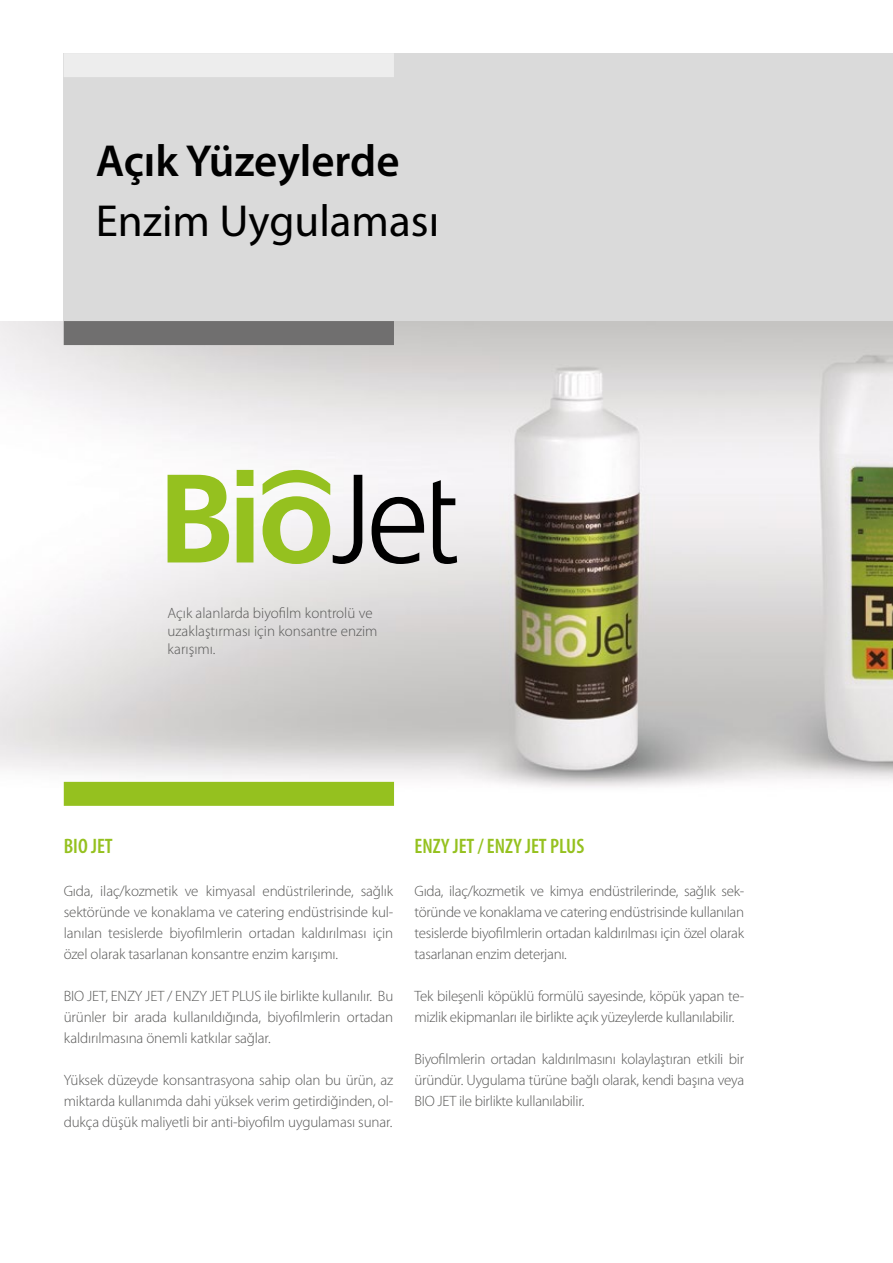
<style>
.page{position:relative;width:893px;height:1263px;background:#fff}
.page>*{position:absolute;margin:0;border:0;box-sizing:border-box;transform-origin:0 0}
.t1{font:45px "Myriad Pro";color:#000}
.t2{font:600 45px "Myriad Pro";color:#000}
.t3{font:600 condensed 21px "Myriad Pro";color:#95c11f}
.t4{font:300 15px/21px "Myriad Pro";letter-spacing:-.01em;color:#575756;text-align:justify}
</style>
<div class="page">
<img style="left:0;top:321px;width:893px;height:485px">
<svg style="left:168px;top:475px;width:61px;height:87px"></svg>
<svg style="left:237px;top:470px;width:16px;height:92px"></svg>
<svg style="left:263px;top:470px;width:99px;height:94px"></svg>
<svg style="left:372px;top:497px;width:52px;height:67px"></svg>
<svg style="left:433px;top:480px;width:24px;height:84px"></svg>
<div style="left:64px;top:782px;width:330px;height:24px;background:#95c11f"></div>
<div style="left:64px;top:53px;width:829px;height:268px;background:#dadada"></div>
<div style="left:64px;top:321px;width:330px;height:24px;background:#706f6f"></div>
<div style="left:64px;top:53px;width:330px;height:24px;background:#ededed"></div>
<h1 class="t2" style="left:96px;top:132px;width:305px">Açık Yüzeylerde</h1>
<h1 class="t1" style="left:96px;top:193px;width:345px">Enzim Uygulaması</h1>
<p class="t4" style="left:168px;top:604px;width:211px;line-height:18px;text-align:left">Açık alanlarda biyofilm kontrolü ve uzaklaştırması için konsantre enzim karışımı.</p>
<h2 class="t3" style="left:64px;top:835px;width:51px">BIO JET</h2>
<p class="t4" style="left:64px;top:880px;width:331px">Gıda, ilaç/kozmetik ve kimyasal endüstrilerinde, sağlık sektöründe ve konaklama ve catering endüstrisinde kul&shy;lanılan tesislerde biyofilmlerin ortadan kaldırılması için özel olarak tasarlanan konsantre enzim karışımı.</p>
<p class="t4" style="left:64px;top:985px;width:331px">BIO JET, ENZY JET / ENZY JET PLUS ile birlikte kullanılır. Bu ürünler bir arada kullanıldığında, biyofilmlerin ortadan kaldırılmasına önemli katkılar sağlar.</p>
<p class="t4" style="left:64px;top:1069px;width:331px">Yüksek düzeyde konsantrasyona sahip olan bu ürün, az miktarda kullanımda dahi yüksek verim getirdiğinden, ol&shy;dukça düşük maliyetli bir anti-biyofilm uygulaması sunar.</p>
<h2 class="t3" style="left:415px;top:835px;width:171px">ENZY JET / ENZY JET PLUS</h2>
<p class="t4" style="left:415px;top:880px;width:331px">Gıda, ilaç/kozmetik ve kimya endüstrilerinde, sağlık sek&shy;töründe ve konaklama ve catering endüstrisinde kullanılan tesislerde biyofilmlerin ortadan kaldırılması için özel olarak tasarlanan enzim deterjanı.</p>
<p class="t4" style="left:415px;top:985px;width:331px">Tek bileşenli köpüklü formülü sayesinde, köpük yapan te&shy;mizlik ekipmanları ile birlikte açık yüzeylerde kullanılabilir.</p>
<p class="t4" style="left:415px;top:1048px;width:331px">Biyofilmlerin ortadan kaldırılmasını kolaylaştıran etkili bir üründür. Uygulama türüne bağlı olarak, kendi başına veya BIO JET ile birlikte kullanılabilir.</p>
</div>
